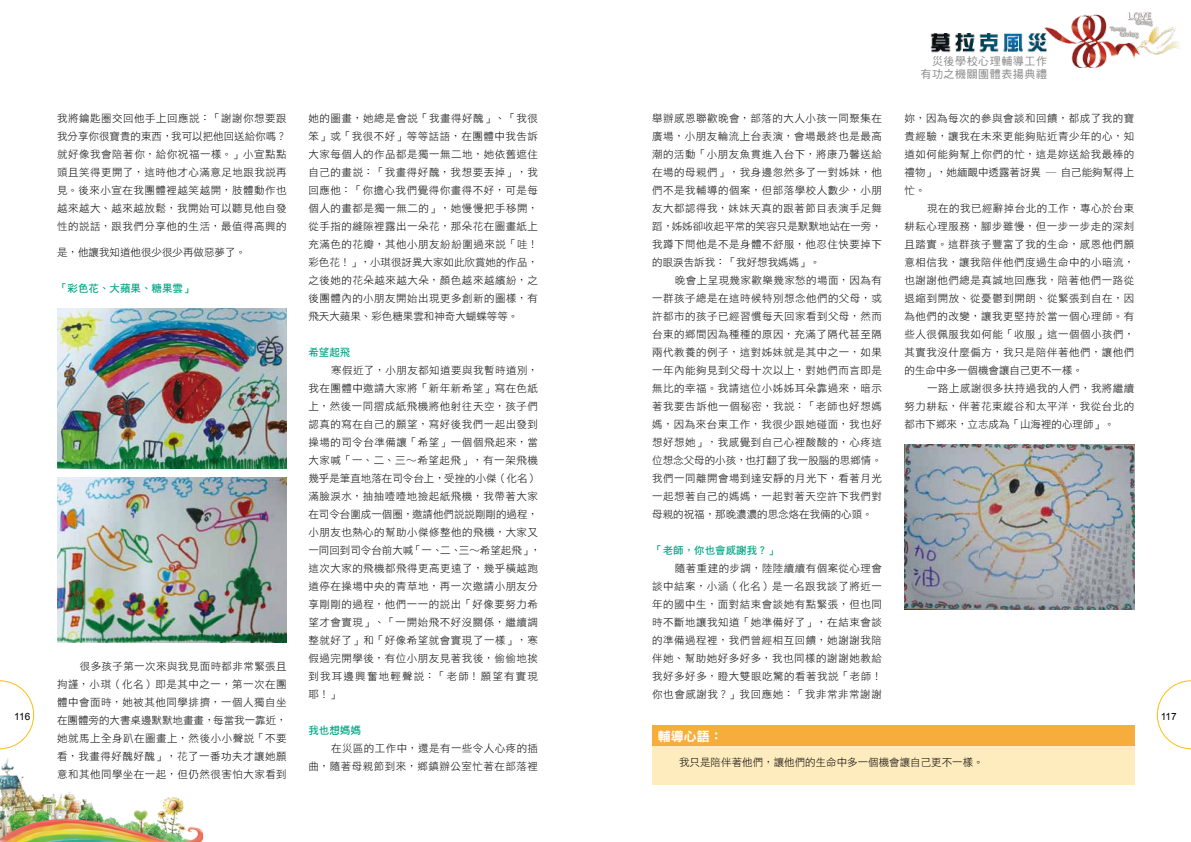
<style>
.page{position:relative;width:1191px;height:842px;background:#fff}
.page>*{position:absolute;margin:0;border:0;box-sizing:border-box;transform-origin:0 0}
.t1{font:13px "DF Hei Std W9";color:#fff}
.t2{font:11px/13.2px "DF Hei Std W5";letter-spacing:.05em;color:#898989;text-align:right}
.t3{font:10.5px/18px "DF Hei Std W3";letter-spacing:.045em;color:#000;text-align:justify}
.t4{font:10.5px "DF Hei Std W3";color:#000}
.t5{font:10.5px "DF Hei Std W7";color:#00a784}
.t6{font:10px "Arial";letter-spacing:-.035em;color:#000}
</style>
<div class="page">
<img style="left:0;top:758px;width:204px;height:84px">
<svg style="left:0;top:680px;width:34px;height:69px"></svg>
<img style="left:1044px;top:13px;width:136px;height:54px">
<img style="left:930px;top:34px;width:119px;height:20px">
<svg style="left:1157px;top:680px;width:34px;height:69px"></svg>
<img style="left:57px;top:308px;width:230px;height:161px">
<img style="left:57px;top:477px;width:229px;height:166px">
<div style="left:652px;top:725px;width:482px;height:22px;background:#f6ad3c"></div>
<div style="left:652px;top:747px;width:482px;height:38px;background:#feebbe"></div>
<img style="left:904px;top:444px;width:230px;height:165px">
<p class="t2" style="left:920px;top:54px;width:128px">災後學校心理輔導工作有功之機關團體表揚典禮</p>
<p class="t3" style="left:904px;top:109px;width:231px">妳，因為每次的參與會談和回饋，都成了我的寶貴經驗，讓我在未來更能夠貼近青少年的心，知道如何能夠幫上你們的忙，這是妳送給我最棒的禮物」，她緬靦中透露著訝異 ─ 自己能夠幫得上忙。</p>
<p class="t3" style="left:904px;top:199px;width:231px;text-indent:23px">現在的我已經辭掉台北的工作，專心於台東耕耘心理服務，腳步雖慢，但一步一步走的深刻且踏實。這群孩子豐富了我的生命，感恩他們願意相信我，讓我陪伴他們度過生命中的小暗流，也謝謝他們總是真誠地回應我，陪著他們一路從退縮到開放、從憂鬱到開朗、從緊張到自在，因為他們的改變，讓我更堅持於當一個心理師。有些人很佩服我如何能「收服」這一個個小孩們，其實我沒什麼偏方，我只是陪伴著他們，讓他們的生命中多一個機會讓自己更不一樣。</p>
<p class="t3" style="left:904px;top:379px;width:231px;text-indent:23px">一路上感謝很多扶持過我的人們，我將繼續努力耕耘，伴著花東縱谷和太平洋，我從台北的都市下鄉來，立志成為「山海裡的心理師」。</p>
<p class="t3" style="left:652px;top:109px;width:231px">舉辦感恩聯歡晚會，部落的大人小孩一同聚集在廣場，小朋友輪流上台表演，會場最終也是最高潮的活動「小朋友魚貫進入台下，將康乃馨送給在場的母親們」，我身邊忽然多了一對姊妹，他們不是我輔導的個案，但部落學校人數少，小朋友大都認得我，妹妹天真的跟著節目表演手足舞蹈，姊姊卻收起平常的笑容只是默默地站在一旁，我蹲下問他是不是身體不舒服，他忍住快要掉下的眼淚告訴我：「我好想我媽媽」。</p>
<p class="t3" style="left:652px;top:271px;width:231px;text-indent:23px">晚會上呈現幾家歡樂幾家愁的場面，因為有一群孩子總是在這時候特別想念他們的父母，或許都市的孩子已經習慣每天回家看到父母，然而台東的鄉間因為種種的原因，充滿了隔代甚至隔兩代教養的例子，這對姊妹就是其中之一，如果一年內能夠見到父母十次以上，對她們而言即是無比的幸福。我請這位小姊姊耳朵靠過來，暗示著我要告訴他一個秘密，我說：「老師也好想媽媽，因為來台東工作，我很少跟她碰面，我也好想好想她」，我感覺到自己心裡酸酸的，心疼這位想念父母的小孩，也打翻了我一股腦的思鄉情。我們一同離開會場到達安靜的月光下，看著月光一起想著自己的媽媽，一起對著天空許下我們對母親的祝福，那晚濃濃的思念烙在我倆的心頭。</p>
<p class="t5" style="left:652px;top:545px;width:127px">「老師，你也會感謝我？」</p>
<p class="t3" style="left:652px;top:559px;width:231px;text-indent:23px">隨著重建的步調，陸陸續續有個案從心理會談中結案，小涵（化名）是一名跟我談了將近一年的國中生，面對結束會談她有點緊張，但也同時不斷地讓我知道「她準備好了」，在結束會談的準備過程裡，我們曾經相互回饋，她謝謝我陪伴她、幫助她好多好多，我也同樣的謝謝她教給我好多好多，瞪大雙眼吃驚的看著我說「老師！你也會感謝我？」我回應她：「我非常非常謝謝</p>
<p class="t3" style="left:57px;top:109px;width:231px">我將鑰匙圈交回他手上回應說：「謝謝你想要跟我分享你很寶貴的東西，我可以把他回送給你嗎？就好像我會陪著你，給你祝福一樣。」小宣點點頭且笑得更開了，這時他才心滿意足地跟我說再見。後來小宣在我團體裡越笑越開，肢體動作也越來越大、越來越放鬆，我開始可以聽見他自發性的說話，跟我們分享他的生活，最值得高興的</p>
<p class="t3" style="left:308px;top:109px;width:231px">她的圖畫，她總是會說「我畫得好醜」、「我很笨」或「我很不好」等等話語，在團體中我告訴大家每個人的作品都是獨一無二地，她依舊遮住自己的畫說：「我畫得好醜，我想要丟掉」，我回應他：「你擔心我們覺得你畫得不好，可是每個人的畫都是獨一無二的」，她慢慢把手移開，從手指的縫隙裡露出一朵花，那朵花在圖畫紙上充滿色的花瓣，其他小朋友紛紛圍過來說「哇！彩色花！」，小琪很訝異大家如此欣賞她的作品，之後她的花朵越來越大朵，顏色越來越繽紛，之後團體內的小朋友開始出現更多創新的圖樣，有飛天大蘋果、彩色糖果雲和神奇大蝴蝶等等。</p>
<p class="t5" style="left:308px;top:347px;width:43px">希望起飛</p>
<p class="t3" style="left:308px;top:361px;width:234px;text-align:left;text-indent:23px">寒假近了，小朋友都知道要與我暫時道別，我在團體中邀請大家將「新年新希望」寫在色紙上，然後一同摺成紙飛機將他射往天空，孩子們認真的寫在自己的願望，寫好後我們一起出發到操場的司令台準備讓「希望」一個個飛起來，當大家喊「一、二、三～希望起飛」，有一架飛機幾乎是筆直地落在司令台上，受挫的小傑（化名）滿臉淚水，抽抽噎噎地撿起紙飛機，我帶著大家在司令台圍成一個圈，邀請他們說說剛剛的過程，小朋友也熱心的幫助小傑修整他的飛機，大家又一同回到司令台前大喊「一、二、三～希望起飛」，這次大家的飛機都飛得更高更遠了，幾乎橫越跑道停在操場中央的青草地，再一次邀請小朋友分享剛剛的過程，他們一一的說出「好像要努力希望才會實現」、「一開始飛不好沒關係，繼續調整就好了」和「好像希望就會實現了一樣」，寒假過完開學後，有位小朋友見著我後，偷偷地挨到我耳邊興奮地輕聲說：「老師！願望有實現耶！」</p>
<p class="t5" style="left:308px;top:725px;width:54px">我也想媽媽</p>
<p class="t3" style="left:308px;top:739px;width:231px;text-align:right">在災區的工作中，還是有一些令人心疼的插<br>曲，隨著母親節到來，鄉鎮辦公室忙著在部落裡</p>
<p class="t4" style="left:57px;top:246px;width:190px">是，他讓我知道他很少很少再做惡夢了。</p>
<p class="t5" style="left:57px;top:282px;width:138px">「彩色花、大蘋果、糖果雲」</p>
<p class="t3" style="left:57px;top:657px;width:231px;text-indent:23px">很多孩子第一次來與我見面時都非常緊張且拘謹，小琪（化名）即是其中之一，第一次在團體中會面時，她被其他同學排擠，一個人獨自坐在團體旁的大書桌邊默默地畫畫，每當我一靠近，她就馬上全身趴在圖畫上，然後小小聲說「不要看，我畫得好醜好醜」，花了一番功夫才讓她願意和其他同學坐在一起，但仍然很害怕大家看到</p>
<p class="t6" style="left:14px;top:710px;width:17px">116</p>
<p class="t6" style="left:1160px;top:710px;width:17px">117</p>
<p class="t1" style="left:658px;top:729px;width:66px">輔導心語：</p>
<p class="t4" style="left:679px;top:756px;width:306px">我只是陪伴著他們，讓他們的生命中多一個機會讓自己更不一樣。</p>
</div>
